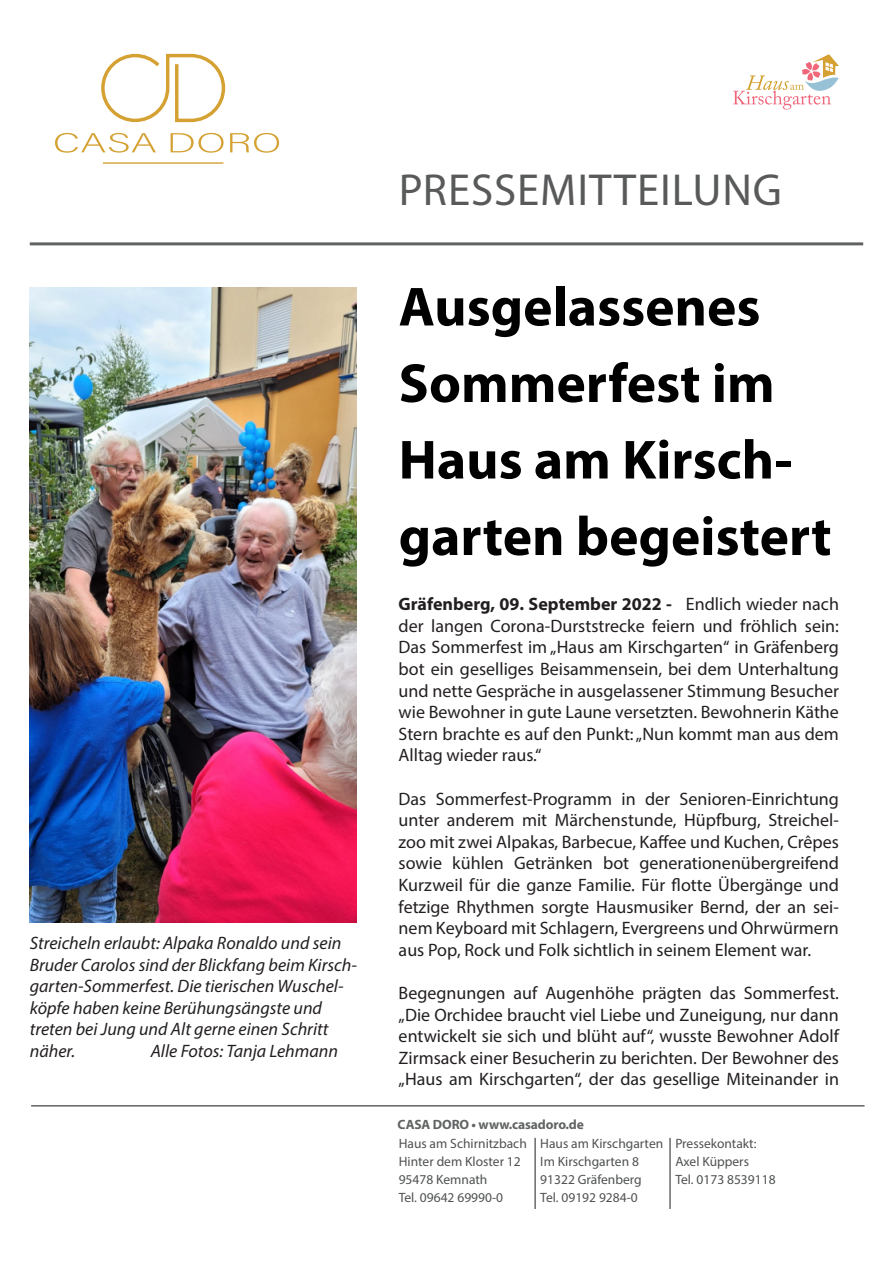
<style>
.page{position:relative;width:893px;height:1263px;background:#fff}
.page>*{position:absolute;margin:0;border:0;box-sizing:border-box;transform-origin:0 0}
.t1{font:700 55.5px/76.5px "Myriad Pro";color:#000}
.t2{font:45px "Myriad Pro";letter-spacing:.02em;color:#464748}
.t3{font:18px/21.6px "Myriad Pro";color:#231f20;text-align:justify}
.t4{font:italic 18px/21.6px "Myriad Pro";color:#231f20}
.t5{font:13.5px/18px "Myriad Pro";color:#4f5152}
.t6{font:700 13.5px "Myriad Pro";letter-spacing:-.01em;color:#4f5152}
.s1{font-weight:700}
</style>
<div class="page">
<hr style="left:30px;top:242px;width:833px;height:3px;background:#4f5152">
<hr style="left:31px;top:1105px;width:834px;height:1px;background:#4f5152">
<hr style="left:535px;top:1138px;width:1px;height:71px;background:#231f20">
<hr style="left:670px;top:1138px;width:1px;height:71px;background:#231f20">
<img style="left:30px;top:287px;width:327px;height:636px">
<svg style="left:55px;top:133px;width:101px;height:20px"></svg>
<svg style="left:171px;top:133px;width:53px;height:20px"></svg>
<svg style="left:230px;top:133px;width:49px;height:20px"></svg>
<svg style="left:101px;top:54px;width:125px;height:69px"></svg>
<hr style="left:103px;top:162px;width:120px;height:2px;background:#d4a132">
<svg style="left:733px;top:54px;width:106px;height:56px"></svg>
<p class="t4" style="left:30px;top:932px;width:329px">Streicheln erlaubt: Alpaka Ronaldo und sein Bruder Carolos sind der Blickfang beim Kirsch&shy;garten-Sommerfest. Die tierischen Wuschel&shy;köpfe haben keine Berühungsängste und treten bei Jung und Alt gerne einen Schritt näher.</p>
<p class="t4" style="left:151px;top:1040px;width:189px">Alle Fotos: Tanja Lehmann</p>
<h2 class="t2" style="left:398px;top:162px;width:385px">PRESSEMITTEILUNG</h2>
<p class="t1" style="left:399px;top:267px;width:434px">Ausgelassenes<br>Sommerfest im<br>Haus am Kirsch&shy;garten begeistert</p>
<p class="t3" style="left:399px;top:593px;width:442px"><span class="s1">Gräfenberg, 09. September 2022 -</span> Endlich wieder nach der langen Corona-Durststrecke feiern und fröhlich sein:<br>Das Sommerfest im „Haus am Kirschgarten“ in Gräfenberg bot ein geselliges Beisammensein, bei dem Unterhaltung und nette Gespräche in ausgelassener Stimmung Besucher wie Bewohner in gute Laune versetzten. Bewohnerin Käthe Stern brachte es auf den Punkt: „Nun kommt man aus dem Alltag wieder raus.“</p>
<p class="t3" style="left:399px;top:787px;width:442px">Das Sommerfest-Programm in der Senioren-Einrichtung unter anderem mit Märchenstunde, Hüpfburg, Streichel&shy;zoo mit zwei Alpakas, Barbecue, Kaffee und Kuchen, Crêpes sowie kühlen Getränken bot generationenübergreifend Kurzweil für die ganze Familie. Für flotte Übergänge und fetzige Rhythmen sorgte Hausmusiker Bernd, der an sei&shy;nem Keyboard mit Schlagern, Evergreens und Ohrwürmern aus Pop, Rock und Folk sichtlich in seinem Element war.</p>
<p class="t3" style="left:399px;top:982px;width:442px">Begegnungen auf Augenhöhe prägten das Sommerfest. „Die Orchidee braucht viel Liebe und Zuneigung, nur dann entwickelt sie sich und blüht auf“, wusste Bewohner Adolf Zirmsack einer Besucherin zu berichten. Der Bewohner des „Haus am Kirschgarten“, der das gesellige Miteinander in</p>
<p class="t6" style="left:398px;top:1116px;width:188px">CASA DORO • www.casadoro.de</p>
<p class="t5" style="left:399px;top:1134px;width:130px">Haus am Schirnitzbach</p>
<p class="t5" style="left:399px;top:1152px;width:124px">Hinter dem Kloster 12</p>
<p class="t5" style="left:399px;top:1170px;width:90px">95478 Kemnath</p>
<p class="t5" style="left:399px;top:1188px;width:106px">Tel. 09642 69990-0</p>
<p class="t5" style="left:540px;top:1134px;width:124px">Haus am Kirschgarten</p>
<p class="t5" style="left:540px;top:1152px;width:100px">Im Kirschgarten 8</p>
<p class="t5" style="left:540px;top:1170px;width:103px">91322 Gräfenberg</p>
<p class="t5" style="left:540px;top:1188px;width:99px">Tel. 09192 9284-0</p>
<p class="t5" style="left:675px;top:1134px;width:102px">Pressekontakt:<br>Axel Küppers<br>Tel. 0173 8539118</p>
</div>
